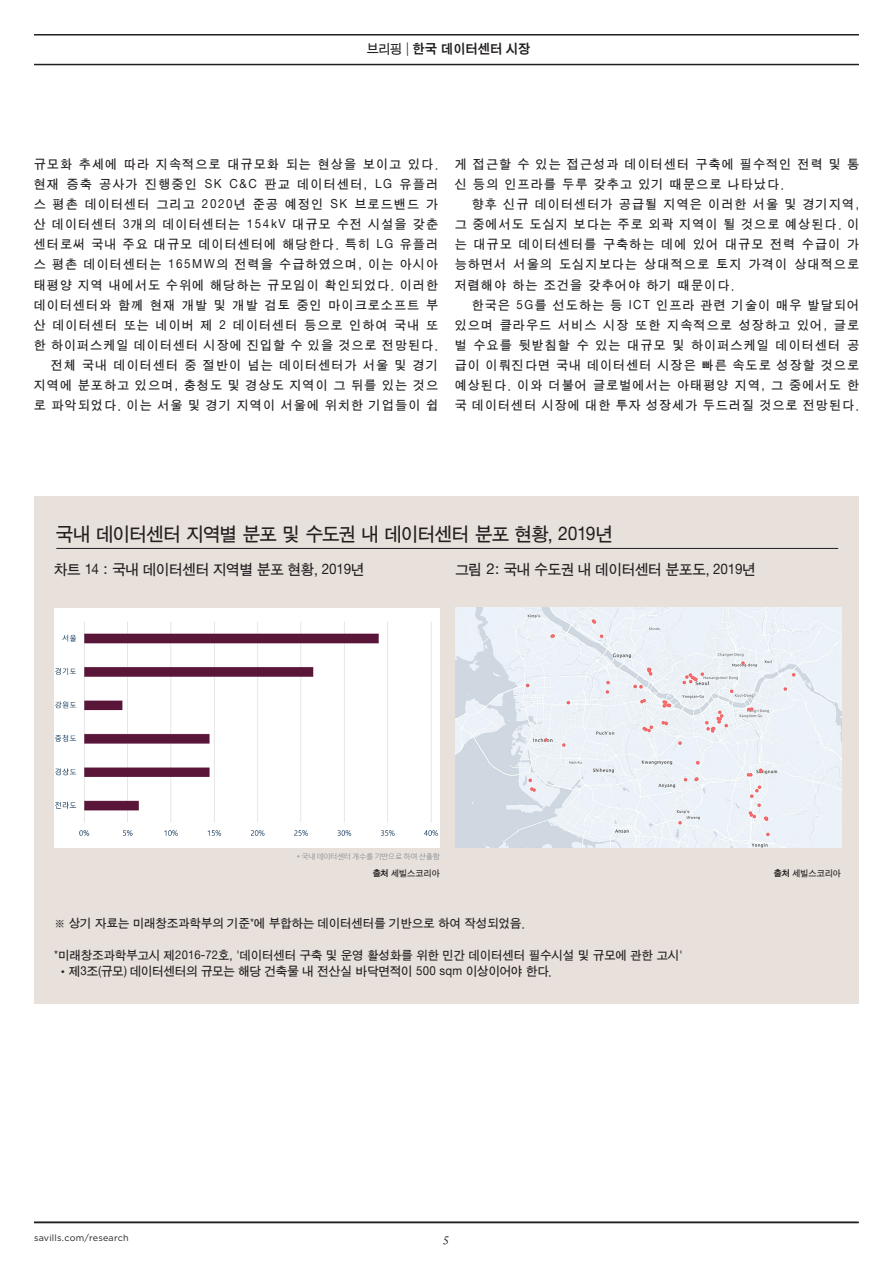
<style>
.page{position:relative;width:893px;height:1263px;background:#fff}
.page>*{position:absolute;margin:0;border:0;box-sizing:border-box;transform-origin:0 0}
.H_GraphName{font:19.5px "Sand Tg";letter-spacing:-.04em;color:#231f20}
.H_GraphName-2{font:15px "Sand Tg";letter-spacing:-.015em;color:#231f20}
.Paragraph_Style_2{font:13.5px "Sand Kg";color:#231f20}
.H_Body{font:12.9px/20.1px "Sand Tg";letter-spacing:.12em;color:#231f20;text-align:justify}
.t1{font:12.75px "Sand Tg";letter-spacing:-.01em;color:#231f20}
.H_Body-2{font:12.45px "Sand Tg";letter-spacing:.01em;color:#231f20}
.t2{font:italic 12px "Freight Text Pro";color:#231f20}
.t3{font:9px "Gotham";letter-spacing:.02em;color:#231f20}
.t4{font:9px "Sand Tg";letter-spacing:-.01em;color:#231f20}
.t5{font:300 7.5px "Nanum Barun Gothic";letter-spacing:.02em;color:#727f8a}
.s1{font-family:"Sand Tg"}
.s2{font-family:"Helvetica Neue LT Std";font-weight:300}
.s3{font-family:"Helvetica Neue LT Std"}
.s4{font-family:"Sand Kg"}
.s5{font-family:"Myriad Pro"}
</style>
<div class="page">
<hr style="left:34px;top:1222px;width:825px;height:1px;background:#231f20">
<div style="left:34px;top:496px;width:825px;height:507px;background:#e8e0db"></div>
<hr style="left:56px;top:548px;width:782px;height:1px;background:#231f20">
<img style="left:54px;top:608px;width:386px;height:239px">
<img style="left:455px;top:608px;width:386px;height:240px">
<hr style="left:34px;top:64px;width:825px;height:1px;background:#231f20">
<hr style="left:34px;top:34px;width:825px;height:2px;background:#231f20">
<p class="Paragraph_Style_2" style="left:367px;top:42px;width:165px"><span class="s1">브리핑</span> <span class="s2">|</span> 한국 데이터센터 시장</p>
<p class="H_Body" style="left:34px;top:155px;width:406px">규모화 추세에 따라 지속적으로 대규모화 되는 현상을 보이고 있다. 현재 증축 공사가 진행중인 SK C&amp;C 판교 데이터센터, LG 유플러 스 평촌 데이터센터 그리고 2020년 준공 예정인 SK 브로드밴드 가 산 데이터센터 3개의 데이터센터는 154kV 대규모 수전 시설을 갖춘 센터로써 국내 주요 대규모 데이터센터에 해당한다. 특히 LG 유플러 스 평촌 데이터센터는 165MW의 전력을 수급하였으며, 이는 아시아 태평양 지역 내에서도 수위에 해당하는 규모임이 확인되었다. 이러한 데이터센터와 함께 현재 개발 및 개발 검토 중인 마이크로소프트 부 산 데이터센터 또는 네이버 제 2 데이터센터 등으로 인하여 국내 또 한 하이퍼스케일 데이터센터 시장에 진입할 수 있을 것으로 전망된다.</p>
<p class="H_Body" style="left:34px;top:356px;width:405px;text-indent:17px">전체 국내 데이터센터 중 절반이 넘는 데이터센터가 서울 및 경기 지역에 분포하고 있으며, 충청도 및 경상도 지역이 그 뒤를 있는 것으 로 파악되었다. 이는 서울 및 경기 지역이 서울에 위치한 기업들이 쉽</p>
<p class="H_Body" style="left:455px;top:155px;width:405px">게 접근할 수 있는 접근성과 데이터센터 구축에 필수적인 전력 및 통 신 등의 인프라를 두루 갖추고 있기 때문으로 나타났다.</p>
<p class="H_Body" style="left:455px;top:195px;width:406px;text-indent:17px">향후 신규 데이터센터가 공급될 지역은 이러한 서울 및 경기지역, 그 중에서도 도심지 보다는 주로 외곽 지역이 될 것으로 예상된다. 이 는 대규모 데이터센터를 구축하는 데에 있어 대규모 전력 수급이 가 능하면서 서울의 도심지보다는 상대적으로 토지 가격이 상대적으로 저렴해야 하는 조건을 갖추어야 하기 때문이다.</p>
<p class="H_Body" style="left:455px;top:295px;width:405px;text-indent:17px">한국은 5G를 선도하는 등 ICT 인프라 관련 기술이 매우 발달되어 있으며 클라우드 서비스 시장 또한 지속적으로 성장하고 있어, 글로 벌 수요를 뒷받침할 수 있는 대규모 및 하이퍼스케일 데이터센터 공 급이 이뤄진다면 국내 데이터센터 시장은 빠른 속도로 성장할 것으로 예상된다. 이와 더불어 글로벌에서는 아태평양 지역, 그 중에서도 한 국 데이터센터 시장에 대한 투자 성장세가 두드러질 것으로 전망된다.</p>
<p class="H_GraphName" style="left:56px;top:525px;width:559px">국내 데이터센터 지역별 분포 및 수도권 내 데이터센터 분포 현황, 2019년</p>
<p class="H_GraphName-2" style="left:54px;top:563px;width:312px">차트 14 <span class="s3">:</span> 국내 데이터센터 지역별 분포 현황, 2019년</p>
<p class="H_GraphName-2" style="left:455px;top:563px;width:302px">그림 <span class="s3">2:</span> 국내 수도권 내 데이터센터 분포도, 2019년</p>
<p class="t5" style="left:297px;top:852px;width:145px">* 국내 데이터센터 개수를 기반으로 하여 산출함</p>
<p class="t4" style="left:373px;top:869px;width:69px"><span class="s4">출처</span> 세빌스코리아</p>
<p class="t4" style="left:774px;top:869px;width:69px"><span class="s4">출처</span> 세빌스코리아</p>
<p class="H_Body-2" style="left:54px;top:917px;width:472px">※ 상기 자료는 미래창조과학부의 기준*에 부합하는 데이터센터를 기반으로 하여 작성되었음.</p>
<p class="H_Body-2" style="left:54px;top:950px;width:630px">*미래창조과학부고시 제2016-72호, '데이터센터 구축 및 운영 활성화를 위한 민간 데이터센터 필수시설 및 규모에 관한 고시'</p>
<p class="t1" style="left:61px;top:965px;width:491px"><span class="s5">•</span> 제3조(규모) 데이터센터의 규모는 해당 건축물 내 전산실 바닥면적이 500 sqm 이상이어야 한다.</p>
<p class="t3" style="left:34px;top:1232px;width:96px">savills.com/research</p>
<p class="t2" style="left:444px;top:1230px;width:7px">5</p>
</div>
